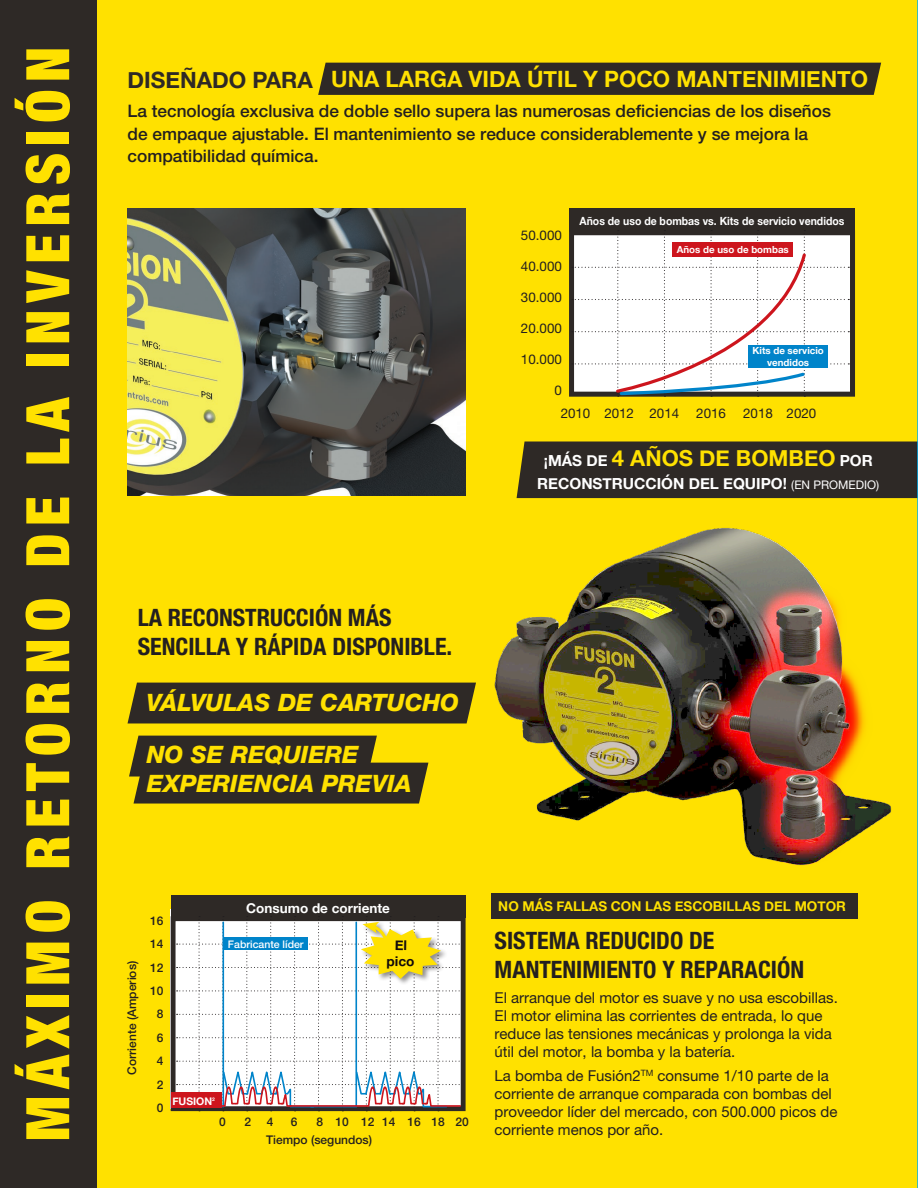
<style>
.page{position:relative;width:918px;height:1188px;background:#ffe100}
.page>*{position:absolute;margin:0;border:0;box-sizing:border-box;transform-origin:0 0}
.t1{font:900 condensed 60px "Helvetica Neue LT Std";letter-spacing:.12em;color:#ffe100}
.Subheading{font:700 condensed 24px/28.8px "Helvetica Neue LT Std";color:#231f20}
.t2{font:italic 800 24px/28.8px "Helvetica Neue LT Std";color:#ffe100}
.t3{font:700 22.5px "Helvetica Neue";color:#ffe100}
.t4{font:700 22.5px "Helvetica Neue";color:#2e2926}
.t5{font:700 22.05px "Helvetica Neue";color:#ffe100}
.t6{font:500 17.25px/22.5px "Helvetica Neue LT Std";color:#231f20}
.t7{font:700 15.3px "Helvetica Neue";color:#fff}
.Body_Text{font:15px/18px "Helvetica Neue LT Std";color:#231f20}
.Body_Text-2{font:700 13.5px "Helvetica Neue";color:#ffe100}
.t8{font:700 13.5px "Helvetica Neue";color:#fff}
.t9{font:700 13.5px "Helvetica Neue";color:#110a0c}
.Body_Text-3{font:13.35px "Helvetica Neue LT Std";color:#231f20}
.t10{font:500 12px "Helvetica Neue LT Std";color:#231f20}
.Body_Text-4{font:700 11.25px "Helvetica Neue";color:#fff;scale:.93 1}
.t11{font:500 10.5px "Helvetica Neue LT Std";color:#fff}
.t12{font:700 10.5px "Helvetica Neue";color:#fff}
.t13{font:700 9.75px/11.7px "Helvetica Neue";color:#fff;text-align:center}
.s1{font-size:15.3px;color:#fff}
.s2{font-family:"Helvetica Neue LT Std";font-weight:400;font-size:11.85px}
</style>
<div class="page">
<div style="left:518px;top:442px;width:399px;height:40px;background:#2e2926"></div>
<img style="left:128px;top:208px;width:338px;height:287px">
<svg style="left:569px;top:231px;width:286px;height:166px"></svg>
<div style="left:569px;top:208px;width:286px;height:23px;background:#2e2926"></div>
<svg style="left:572px;top:230px;width:277px;height:167px;background:#e9e7e7"></svg>
<div style="left:673px;top:242px;width:120px;height:15px;background:#cd151d"></div>
<div style="left:748px;top:345px;width:80px;height:23px;background:#0084ca"></div>
<div style="left:171px;top:895px;width:295px;height:22px;background:#2e2926"></div>
<div style="left:171px;top:916px;width:295px;height:195px;border:5px solid #2e2926"></div>
<div style="left:171px;top:1092px;width:50px;height:15px;background:#cd151d"></div>
<div style="left:0;top:0;width:97px;height:1188px;background:#2e2926"></div>
<div style="left:128px;top:683px;width:331px;height:40px;background:#2e2926"></div>
<svg style="left:129px;top:736px;width:299px;height:68px;background:#443c21"></svg>
<img style="left:459px;top:482px;width:458px;height:428px">
<div style="left:318px;top:63px;width:563px;height:32px;background:#2e2926"></div>
<div style="left:492px;top:894px;width:366px;height:25px;background:#2e2926"></div>
<hr style="left:917px;top:0;width:1px;height:1188px;background:#00aeef">
<svg style="left:175px;top:916px;width:288px;height:195px;background:#e3e2db"></svg>
<p class="t1" style="left:11px;top:1141px;width:1096px;rotate:-90deg">MÁXIMO RETORNO DE LA INVERSIÓN</p>
<p class="t3" style="left:331px;top:62px;width:539px">UNA LARGA VIDA ÚTIL Y POCO MANTENIMIENTO</p>
<p class="t4" style="left:128px;top:62px;width:187px">DISEÑADO PARA</p>
<p class="t6" style="left:128px;top:100px;width:705px">La tecnología exclusiva de doble sello supera las numerosas deficiencias de los diseños de empaque ajustable. El mantenimiento se reduce considerablemente y se mejora la compatibilidad química.</p>
<p class="Body_Text-3" style="left:521px;top:227px;width:42px">50.000</p>
<p class="Body_Text-3" style="left:521px;top:258px;width:42px">40.000</p>
<p class="Body_Text-3" style="left:521px;top:289px;width:42px">30.000</p>
<p class="Body_Text-3" style="left:521px;top:320px;width:42px">20.000</p>
<p class="Body_Text-3" style="left:521px;top:351px;width:42px">10.000</p>
<p class="Body_Text-3" style="left:554px;top:383px;width:9px">0</p>
<p class="Body_Text-4" style="left:580px;top:212px;width:286px">Años de uso de bombas vs. Kits de servicio vendidos</p>
<p class="t13" style="left:677px;top:244px;width:114px">Años de uso de bombas</p>
<p class="t13" style="left:752px;top:345px;width:73px">Kits de servicio vendidos</p>
<p class="Body_Text-3" style="left:561px;top:405px;width:120px">2010 2012 2014</p>
<p class="Body_Text-3" style="left:696px;top:405px;width:31px">2016</p>
<p class="Body_Text-3" style="left:743px;top:405px;width:75px">2018 2020</p>
<p class="t5" style="left:544px;top:441px;width:331px"><span class="s1">¡MÁS DE</span> 4 AÑOS DE BOMBEO <span class="s1">POR</span></p>
<p class="t7" style="left:537px;top:471px;width:344px">RECONSTRUCCIÓN DEL EQUIPO! <span class="s2">(EN PROMEDIO)</span></p>
<p class="Subheading" style="left:138px;top:603px;width:316px">LA RECONSTRUCCIÓN MÁS<br>SENCILLA Y RÁPIDA DISPONIBLE.</p>
<p class="t2" style="left:147px;top:688px;width:314px">VÁLVULAS DE CARTUCHO</p>
<p class="t2" style="left:147px;top:740px;width:266px">NO SE REQUIERE<br>EXPERIENCIA PREVIA</p>
<p class="t10" style="left:125px;top:1075px;width:116px;rotate:-90deg">Corriente (Amperios)</p>
<p class="t10" style="left:150px;top:913px;width:15px">16</p>
<p class="t10" style="left:150px;top:937px;width:15px">14</p>
<p class="t10" style="left:150px;top:960px;width:15px">12</p>
<p class="t10" style="left:150px;top:984px;width:15px">10</p>
<p class="t10" style="left:157px;top:1007px;width:8px">8</p>
<p class="t10" style="left:157px;top:1030px;width:8px">6</p>
<p class="t10" style="left:157px;top:1054px;width:8px">4</p>
<p class="t10" style="left:157px;top:1077px;width:8px">2</p>
<p class="t10" style="left:157px;top:1101px;width:8px">0</p>
<p class="t8" style="left:246px;top:897px;width:145px">Consumo de corriente</p>
<p class="t11" style="left:228px;top:938px;width:77px">Fabricante líder</p>
<p class="t12" style="left:172px;top:1093px;width:44px">FUSION<sup>2</sup></p>
<p class="t9" style="left:387px;top:950px;width:29px;rotate:1deg">pico</p>
<p class="t10" style="left:219px;top:1115px;width:8px">0</p>
<p class="t10" style="left:244px;top:1115px;width:8px">2</p>
<p class="t10" style="left:267px;top:1115px;width:8px">4</p>
<p class="t10" style="left:291px;top:1115px;width:8px">6</p>
<p class="t10" style="left:316px;top:1115px;width:154px">8 10 12 14 16 18 20</p>
<p class="t10" style="left:266px;top:1133px;width:108px">Tiempo (segundos)</p>
<p class="Body_Text-2" style="left:498px;top:896px;width:349px">NO MÁS FALLAS CON LAS ESCOBILLAS DEL MOTOR</p>
<p class="Subheading" style="left:495px;top:926px;width:311px">SISTEMA REDUCIDO DE<br>MANTENIMIENTO Y REPARACIÓN</p>
<p class="Body_Text" style="left:495px;top:988px;width:345px">El arranque del motor es suave y no usa escobillas.<br>El motor elimina las corrientes de entrada, lo que reduce las tensiones mecánicas y prolonga la vida útil del motor, la bomba y la batería.</p>
<p class="Body_Text" style="left:495px;top:1067px;width:344px">La bomba de Fusión2<sup>TM</sup> consume 1/10 parte de la corriente de arranque comparada con bombas del proveedor líder del mercado, con 500.000 picos de corriente menos por año.</p>
</div>
